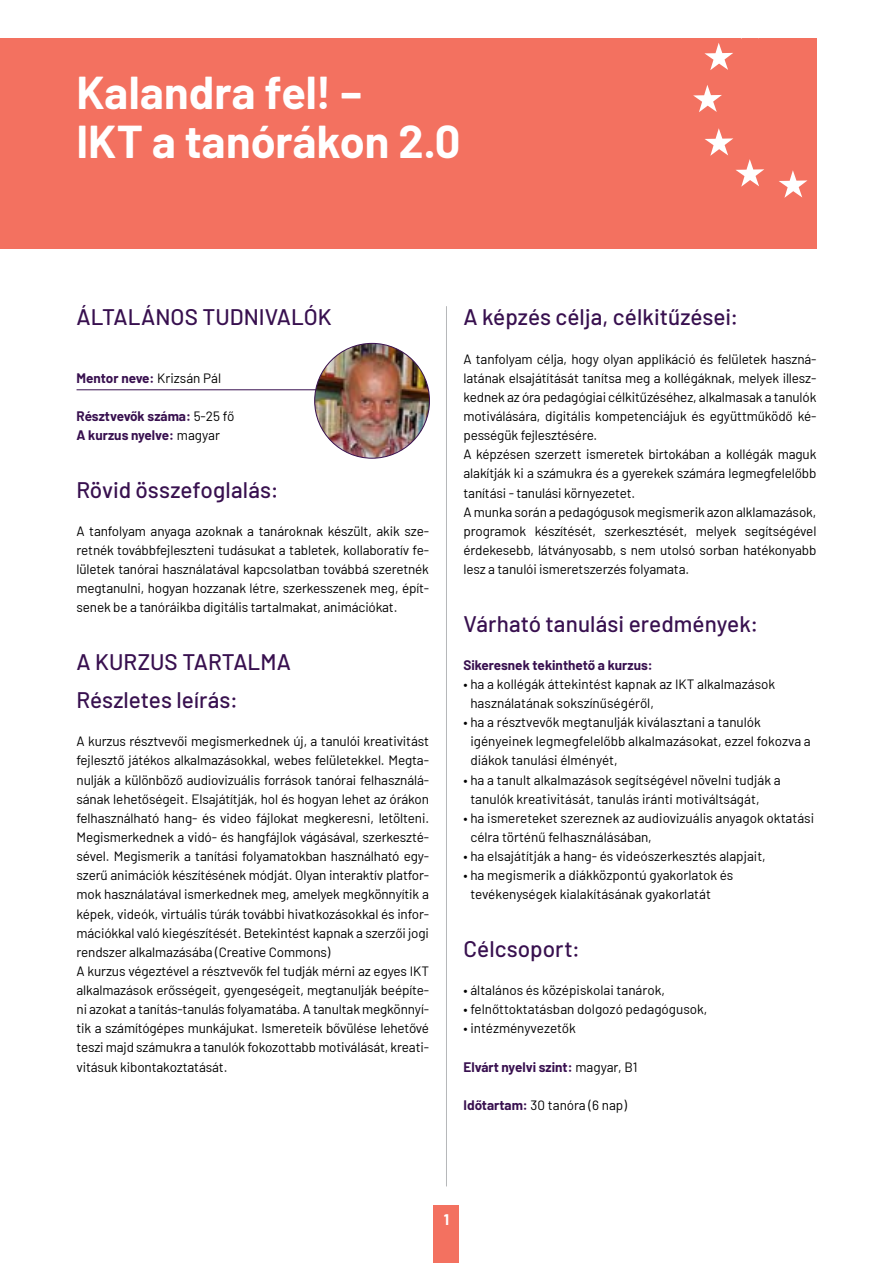
<style>
.page{position:relative;width:893px;height:1263px;background:#fff}
.page>*{position:absolute;margin:0;border:0;box-sizing:border-box;transform-origin:0 0}
.t1{font:700 45px/49.5px "Barlow";color:#fff}
.t2{font:500 22.5px/38.2px "Barlow";letter-spacing:.005em;color:#38104f}
.t3{font:700 15px "Barlow";color:#fff}
.t4{font:13.5px/19.2px "Barlow";letter-spacing:-.01em;color:#000}
.t5{font:700 13.5px/19.2px "Barlow";color:#38104f}
.s1{font-weight:400;color:#000}
.s2{font-weight:700;color:#38104f}
</style>
<div class="page">
<div style="left:434px;top:1205px;width:25px;height:58px;background:#f37160"></div>
<div style="left:0;top:38px;width:816px;height:211px;background:#f37160"></div>
<hr style="left:446px;top:306px;width:1px;height:880px;background:#b6b8ba">
<svg style="left:779px;top:170px;width:28px;height:28px"></svg>
<svg style="left:705px;top:128px;width:59px;height:59px"></svg>
<svg style="left:693px;top:85px;width:29px;height:27px"></svg>
<svg style="left:704px;top:38px;width:55px;height:32px"></svg>
<hr style="left:77px;top:389px;width:251px;height:1px;background:#38104f">
<img style="left:315px;top:343px;width:114px;height:115px;border-radius:57px">
<h1 class="t1" style="left:77px;top:64px;width:385px">Kalandra fel! –<br>IKT a tanórákon 2.0</h1>
<h2 class="t2" style="left:77px;top:296px;width:257px">ÁLTALÁNOS TUDNIVALÓK</h2>
<p class="t5" style="left:77px;top:367px;width:146px">Mentor neve: <span class="s1">Krizsán Pál</span></p>
<p class="t5" style="left:77px;top:405px;width:159px">Résztvevők száma: <span class="s1">5-25 fő<br></span>A kurzus nyelve: <span class="s1">magyar</span></p>
<h2 class="t2" style="left:77px;top:468px;width:203px">Rövid összefoglalás:</h2>
<p class="t4" style="left:77px;top:520px;width:354px;text-align:justify">A tanfolyam anyaga azoknak a tanároknak készült, akik sze&shy;retnék továbbfejleszteni tudásukat a tabletek, kollaboratív fe&shy;lületek tanórai használatával kapcsolatban továbbá szeretnék megtanulni, hogyan hozzanak létre, szerkesszenek meg, épít&shy;senek be a tanóráikba digitális tartalmakat, animációkat.</p>
<h2 class="t2" style="left:77px;top:641px;width:216px">A KURZUS TARTALMA<br>Részletes leírás:</h2>
<p class="t4" style="left:77px;top:731px;width:354px">A kurzus résztvevői megismerkednek új, a tanulói kreativitást fejlesztő játékos alkalmazásokkal, webes felületekkel. Megta&shy;nulják a különböző audiovizuális források tanórai felhasználá&shy;sának lehetőségeit. Elsajátítják, hol és hogyan lehet az órákon felhasználható hang- és video fájlokat megkeresni, letölteni.<br>Megismerkednek a vidó- és hangfájlok vágásával, szerkeszté&shy;sével. Megismerik a tanítási folyamatokban használható egy&shy;szerű animációk készítésének módját. Olyan interaktív platfor&shy;mok használatával ismerkednek meg, amelyek megkönnyítik a képek, videók, virtuális túrák további hivatkozásokkal és infor&shy;mációkkal való kiegészítését. Betekintést kapnak a szerzői jogi rendszer alkalmazásába (Creative Commons)<br>A kurzus végeztével a résztvevők fel tudják mérni az egyes IKT alkalmazások erősségeit, gyengeségeit, megtanulják beépíte&shy;ni azokat a tanítás-tanulás folyamatába. A tanultak megkönnyí&shy;tik a számítógépes munkájukat. Ismereteik bővülése lehetővé teszi majd számukra a tanulók fokozottabb motiválását, kreati&shy;vitásuk kibontakoztatását.</p>
<h2 class="t2" style="left:463px;top:296px;width:276px">A képzés célja, célkitűzései:</h2>
<p class="t4" style="left:463px;top:348px;width:354px">A tanfolyam célja, hogy olyan applikáció és felületek haszná&shy;latának elsajátítását tanítsa meg a kollégáknak, melyek illesz&shy;kednek az óra pedagógiai célkitűzéséhez, alkalmasak a tanulók motiválására, digitális kompetenciájuk és együttműködő ké&shy;pességük fejlesztésére.<br>A képzésen szerzett ismeretek birtokában a kollégák maguk alakítják ki a számukra és a gyerekek számára legmegfelelőbb tanítási - tanulási környezetet.<br>A munka során a pedagógusok megismerik azon alklamazások, programok készítését, szerkesztését, melyek segítségével érdekesebb, látványosabb, s nem utolsó sorban hatékonyabb lesz a tanulói ismeretszerzés folyamata.</p>
<h2 class="t2" style="left:463px;top:602px;width:296px">Várható tanulási eredmények:</h2>
<p class="t5" style="left:463px;top:654px;width:191px">Sikeresnek tekinthető a kurzus:</p>
<p class="t4" style="left:470px;top:673px;width:306px;text-indent:-7px">• ha a kollégák áttekintést kapnak az IKT alkalmazások használatának sokszínűségéről,</p>
<p class="t4" style="left:470px;top:712px;width:342px;text-indent:-7px">• ha a résztvevők megtanulják kiválasztani a tanulók igényeinek legmegfelelőbb alkalmazásokat, ezzel fokozva a diákok tanulási élményét,</p>
<p class="t4" style="left:470px;top:769px;width:312px;text-indent:-7px">• ha a tanult alkalmazások segítségével növelni tudják a tanulók kreativitását, tanulás iránti motiváltságát,</p>
<p class="t4" style="left:470px;top:807px;width:345px;text-indent:-7px">• ha ismereteket szereznek az audiovizuális anyagok oktatási célra történű felhasználásában,</p>
<p class="t4" style="left:463px;top:845px;width:304px">• ha elsajátítják a hang- és videószerkesztés alapjait,</p>
<p class="t4" style="left:470px;top:865px;width:265px;text-indent:-7px">• ha megismerik a diákközpontú gyakorlatok és tevékenységek kialakításának gyakorlatát</p>
<h2 class="t2" style="left:463px;top:928px;width:118px">Célcsoport:</h2>
<p class="t4" style="left:463px;top:979px;width:203px">• általános és középiskolai tanárok,</p>
<p class="t4" style="left:463px;top:999px;width:245px">• felnőttoktatásban dolgozó pedagógusok,</p>
<p class="t4" style="left:463px;top:1018px;width:114px">• intézményvezetők</p>
<p class="t5" style="left:463px;top:1056px;width:176px">Elvárt nyelvi szint: <span class="s1">magyar, B1</span></p>
<p class="t4" style="left:463px;top:1094px;width:165px"><span class="s2">Időtartam:</span> 30 tanóra (6 nap)</p>
<p class="t3" style="left:444px;top:1208px;width:7px">1</p>
</div>
